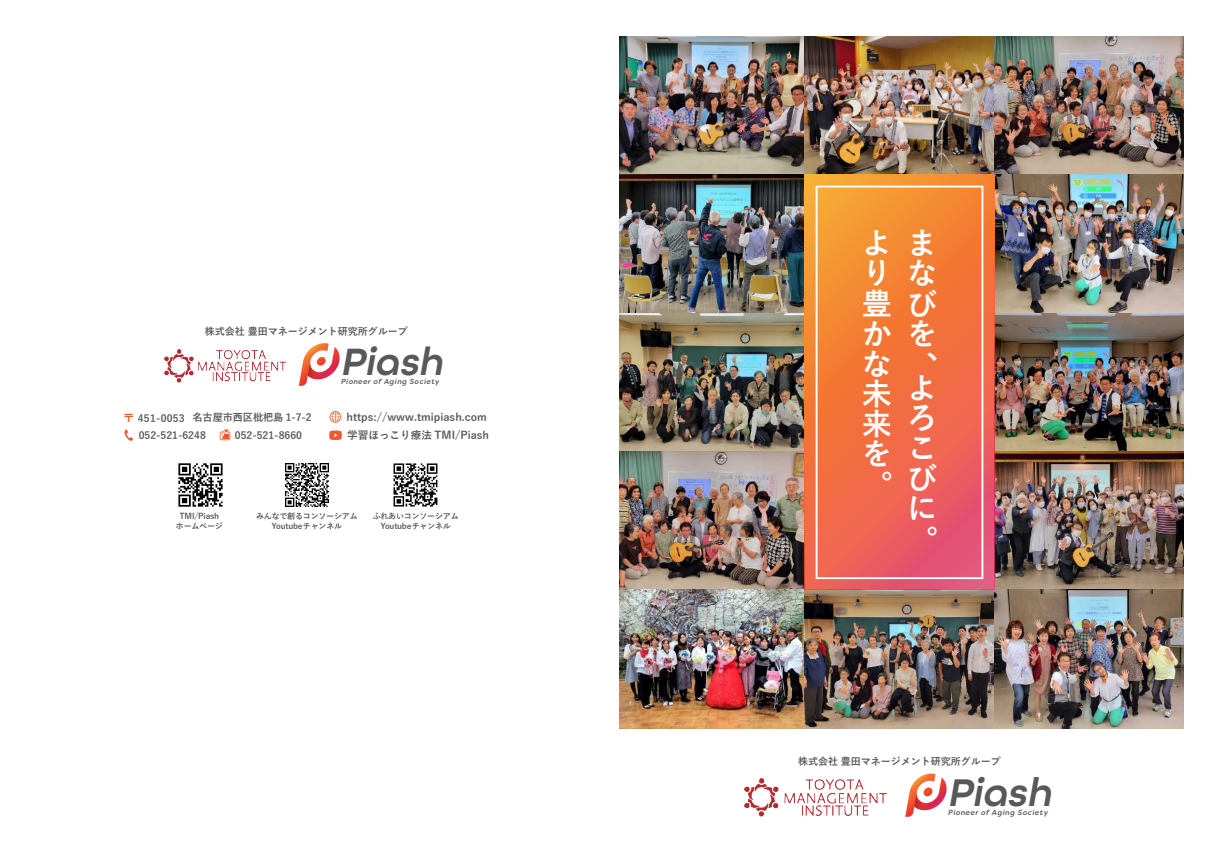
<style>
.page{position:relative;width:1208px;height:859px;background:#fff}
.page>*{position:absolute;margin:0;border:0;box-sizing:border-box;transform-origin:0 0}
.t1{font:italic 600 40.8px "All Round Gothic";color:#57595b}
.t2{font:italic 600 40.2px "All Round Gothic";color:#57595b}
.t3{font:700 30.1px/30.4px "Yu Gothic";color:#fff}
.t4{font:700 10.7px "Yu Gothic";color:#57585a}
.t5{font:700 10.6px "Yu Gothic";color:#57585a}
.t6{font:700 10.2px/17.3px "Yu Gothic";color:#57585a}
.t7{font:700 10px "Yu Gothic";color:#57585a}
.t8{font:700 8px/10px "Yu Gothic";letter-spacing:-.025em;color:#57585a;text-align:center}
.t9{font:italic 500 7.4px "Filson Soft";color:#57595b}
.t10{font:italic 500 7.3px "Filson Soft";color:#57595b}
.s1{font-size:10.7px;color:#f15929}
</style>
<div class="page">
<img style="left:619px;top:37px;width:564px;height:138px">
<img style="left:619px;top:175px;width:186px;height:553px">
<img style="left:994px;top:175px;width:189px;height:415px">
<img style="left:805px;top:590px;width:378px;height:138px">
<svg style="left:805px;top:175px;width:189px;height:415px;background:#f07344"></svg>
<div style="left:815px;top:186px;width:168px;height:393px;border:2px solid #fff"></div>
<svg style="left:905px;top:773px;width:42px;height:44px"></svg>
<img style="left:745px;top:779px;width:34px;height:38px">
<img style="left:802px;top:805px;width:66px;height:11px">
<img style="left:784px;top:793px;width:103px;height:11px">
<img style="left:805px;top:779px;width:59px;height:11px">
<svg style="left:124px;top:429px;width:9px;height:12px"></svg>
<svg style="left:220px;top:429px;width:10px;height:11px"></svg>
<svg style="left:329px;top:430px;width:13px;height:10px"></svg>
<svg style="left:329px;top:411px;width:12px;height:12px"></svg>
<svg style="left:299px;top:343px;width:41px;height:43px"></svg>
<img style="left:164px;top:350px;width:30px;height:32px">
<img style="left:212px;top:372px;width:58px;height:10px">
<img style="left:197px;top:361px;width:89px;height:11px">
<img style="left:215px;top:350px;width:53px;height:12px">
<img style="left:178px;top:463px;width:45px;height:44px">
<img style="left:393px;top:463px;width:45px;height:44px">
<img style="left:285px;top:463px;width:44px;height:44px">
<p class="t7" style="left:205px;top:326px;width:204px">株式会社 豊田マネージメント研究所グループ</p>
<h2 class="t2" style="left:340px;top:338px;width:112px">Piash</h2>
<p class="t10" style="left:341px;top:377px;width:101px">Pioneer of Aging Society</p>
<h3 class="t4" style="left:346px;top:411px;width:142px">https://www.tmipiash.com</h3>
<p class="t6" style="left:139px;top:409px;width:174px;text-indent:-15px"><span class="s1">〒</span> 451-0053 名古屋市西区枇杷島 1-7-2<br>052-521-6248</p>
<p class="t6" style="left:235px;top:427px;width:69px">052-521-8660</p>
<h3 class="t5" style="left:347px;top:429px;width:143px">学習ほっこり療法 TMI/Piash</h3>
<p class="t8" style="left:176px;top:512px;width:48px">TMI/Piashホームページ</p>
<p class="t8" style="left:373px;top:512px;width:87px">ふれあいコンソーシアム<br>Youtubeチャンネル</p>
<p class="t8" style="left:256px;top:512px;width:103px">みんなで創るコンソーシアム<br>Youtubeチャンネル</p>
<h3 class="t3" style="left:861px;top:228px;width:31px">より豊かな未来を︒</h3>
<h3 class="t3" style="left:907px;top:229px;width:31px">まなびを</h3>
<h3 class="t3" style="left:907px;top:353px;width:31px">︑</h3>
<h3 class="t3" style="left:907px;top:373px;width:31px">よろこび</h3>
<h3 class="t3" style="left:907px;top:492px;width:31px;line-height:32.5px">に︒</h3>
<p class="t7" style="left:798px;top:755px;width:204px">株式会社 豊田マネージメント研究所グループ</p>
<h1 class="t1" style="left:947px;top:768px;width:113px">Piash</h1>
<p class="t9" style="left:947px;top:807px;width:103px">Pioneer of Aging Society</p>
</div>
